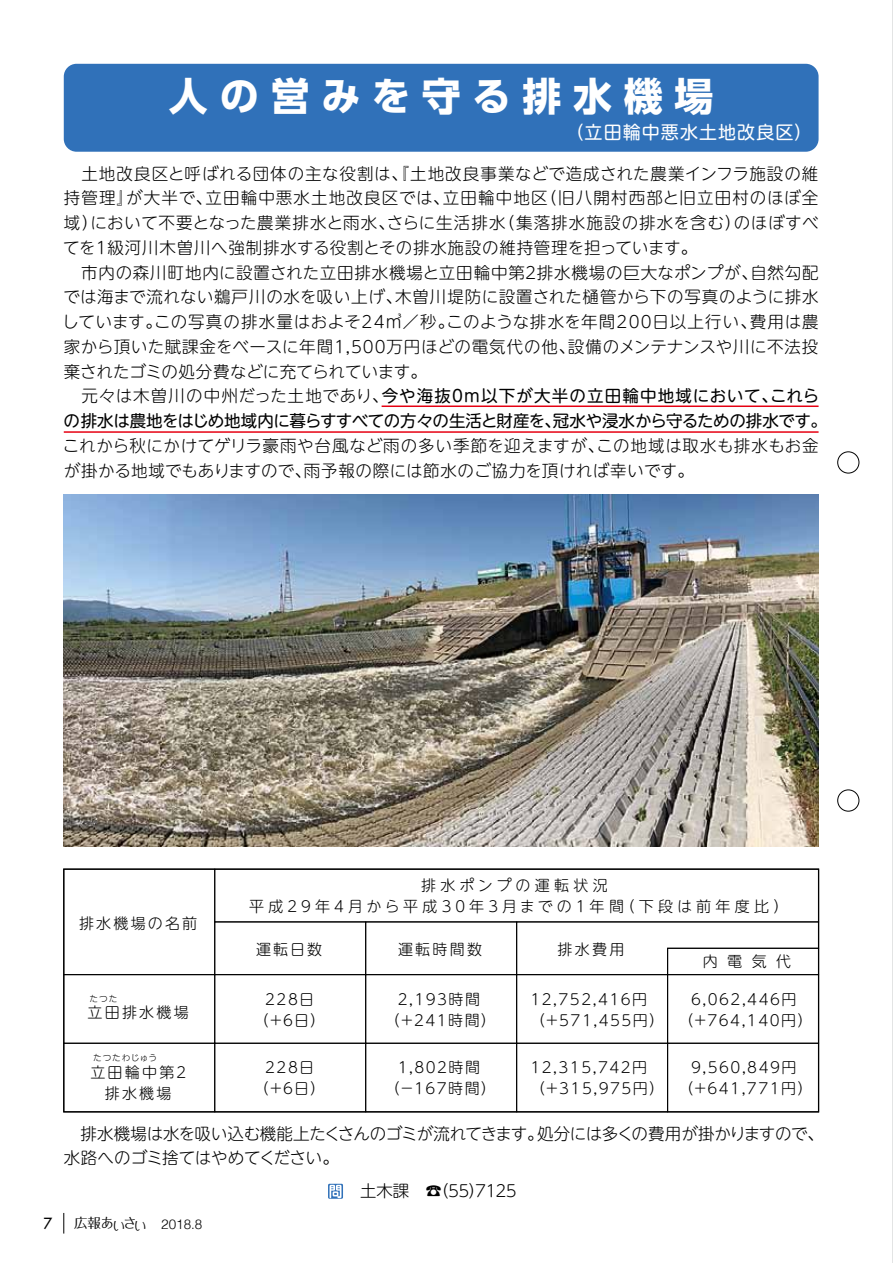
<style>
.page{position:relative;width:893px;height:1263px;background:#fff}
.page>*{position:absolute;margin:0;border:0;box-sizing:border-box;transform-origin:0 0}
.t1{font:700 39px "UD Shin Go Pro";letter-spacing:.3em;color:#fff}
.t2{font:18px "UD Shin M Go Pro";letter-spacing:.06em;color:#fff}
.t3{font:300 16.5px/24.8px "UD Shin M Go Pro";letter-spacing:.035em;color:#000}
.t4{font:300 16.5px/24.8px "UD Shin M Go Pro";letter-spacing:-.02em;color:#000}
.t5{font:300 16.35px "UD Shin M Go Pro";letter-spacing:-.38em;color:#000}
.t6{font:300 15px/21px "UD Shin M Go Pro";letter-spacing:.1em;color:#000;text-align:center}
.t7{font:300 15px/21px "UD Shin M Go Pro";letter-spacing:.24em;color:#000;text-align:center}
.t8{font:300 15px/21px "UD Shin M Go Pro";letter-spacing:.15em;color:#000;text-align:center}
.t9{font:500 15px "Futura Std";color:#000}
.t10{font:13.5px "Folk Pro";letter-spacing:-.14em;color:#000}
.t11{font:300 8.7px "UD Shin M Go Pro";letter-spacing:.08em;color:#000}
.t12{font:300 8.7px "UD Shin M Go Pro";letter-spacing:.115em;color:#000}
.s1{font-weight:400}
.s2{font-family:"Helvetica";font-weight:300}
</style>
<div class="page">
<div style="left:64px;top:64px;width:755px;height:88px;background:#3071b9;border-radius:13px"></div>
<div style="left:64px;top:869px;width:151px;height:106px;border:1px solid #000"></div>
<div style="left:64px;top:974px;width:151px;height:69px;border:1px solid #000"></div>
<div style="left:64px;top:1043px;width:151px;height:69px;border:1px solid #000"></div>
<div style="left:215px;top:1043px;width:151px;height:69px;border:1px solid #000"></div>
<div style="left:365px;top:1043px;width:152px;height:69px;border:1px solid #000"></div>
<div style="left:516px;top:1043px;width:152px;height:69px;border:1px solid #000"></div>
<div style="left:667px;top:1043px;width:152px;height:69px;border:1px solid #000"></div>
<div style="left:215px;top:922px;width:151px;height:53px;border:1px solid #000"></div>
<div style="left:365px;top:922px;width:152px;height:53px;border:1px solid #000"></div>
<div style="left:215px;top:869px;width:604px;height:53px;border:1px solid #000"></div>
<svg style="left:516px;top:921px;width:301px;height:54px"></svg>
<div style="left:667px;top:948px;width:152px;height:27px;border:1px solid #000"></div>
<div style="left:63px;top:868px;width:756px;height:244px;border:1px solid #000"></div>
<img style="left:64px;top:494px;width:755px;height:353px">
<svg style="left:328px;top:1184px;width:15px;height:15px"></svg>
<hr style="left:382px;top:405px;width:437px;height:2px;background:#e60012">
<hr style="left:64px;top:431px;width:755px;height:2px;background:#e60012">
<svg style="left:63px;top:1213px;width:1px;height:20px"></svg>
<hr style="left:892px;top:0;width:1px;height:1263px;background:#c9caca">
<div style="left:837px;top:452px;width:22px;height:21px;border:1px solid #000;border-radius:50%"></div>
<div style="left:837px;top:790px;width:22px;height:21px;border:1px solid #000;border-radius:50%"></div>
<h1 class="t1" style="left:169px;top:65px;width:546px">人の営みを守る排水機場</h1>
<p class="t2" style="left:566px;top:117px;width:247px">（立田輪中悪水土地改良区）</p>
<p class="t3" style="left:62px;top:160px;width:766px">　土地改良区と呼ばれる団体の主な役割は、『土地改良事業などで造成された農業インフラ施設の維持管理』が大半で、立田輪中悪水土地改良区では、立田輪中地区（旧八開村西部と旧立田村のほぼ全域）において不要となった農業排水と雨水、さらに生活排水（集落排水施設の排水を含む）のほぼすべてを1級河川木曽川へ強制排水する役割とその排水施設の維持管理を担っています。<br>　市内の森川町地内に設置された立田排水機場と立田輪中第２排水機場の巨大なポンプが、自然勾配では海まで流れない鵜戸川の水を吸い上げ、木曽川堤防に設置された樋管から下の写真のように排水しています。この写真の排水量はおよそ24㎥／秒。このような排水を年間200日以上行い、費用は農家から頂いた賦課金をベースに年間1,500万円ほどの電気代の他、設備のメンテナンスや川に不法投棄されたゴミの処分費などに充てられています。<br>　元々は木曽川の中州だった土地であり、<span class="s1">今や海抜0m以下が大半の立田輪中地域において、これらの排水は農地をはじめ地域内に暮らすすべての方々の生活と財産を、冠水や浸水から守るための排水です。</span></p>
<p class="t3" style="left:63px;top:432px;width:757px">これから秋にかけてゲリラ豪雨や台風など雨の多い季節を迎えますが、この地域は取水も排水もお金が掛かる地域でもありますので、雨予報の際には節水のご協力を頂ければ幸いです。</p>
<p class="t8" style="left:79px;top:912px;width:120px">排水機場の名前</p>
<p class="t12" style="left:90px;top:992px;width:29px">たつた</p>
<p class="t6" style="left:88px;top:1001px;width:103px">立田排水機場</p>
<p class="t11" style="left:93px;top:1051px;width:66px">たつたわじゅう</p>
<p class="t8" style="left:90px;top:1061px;width:100px">立田輪中第２排水機場</p>
<p class="t7" style="left:249px;top:874px;width:540px">排水ポンプの運転状況<br>平成２９年４月から平成３０年３月までの１年間（下段は前年度比）</p>
<p class="t6" style="left:398px;top:938px;width:85px">運転時間数</p>
<p class="t6" style="left:558px;top:938px;width:68px">排水費用</p>
<p class="t6" style="left:256px;top:938px;width:68px">運転日数</p>
<p class="t6" style="left:254px;top:988px;width:72px">228日<br>（＋6日）</p>
<p class="t6" style="left:385px;top:988px;width:112px">2,193時間<br>（＋241時間）</p>
<p class="t6" style="left:522px;top:988px;width:143px">12,752,416円<br>　（＋571,455円）</p>
<p class="t6" style="left:679px;top:988px;width:135px">6,062,446円<br>（＋764,140円）</p>
<p class="t6" style="left:679px;top:1056px;width:135px">9,560,849円<br>（＋641,771円）</p>
<p class="t6" style="left:703px;top:950px;width:90px">内 電 気 代</p>
<p class="t6" style="left:385px;top:1056px;width:112px">1,802時間<br>（－167時間）</p>
<p class="t6" style="left:254px;top:1056px;width:72px">228日<br>（＋6日）</p>
<p class="t6" style="left:522px;top:1056px;width:143px">12,315,742円<br>　（＋315,975円）</p>
<p class="t4" style="left:64px;top:1120px;width:762px">　排水機場は水を吸い込む機能上たくさんのゴミが流れてきます。処分には多くの費用が掛かりますので、水路へのゴミ捨てはやめてください。</p>
<p class="t9" style="left:44px;top:1214px;width:10px">7</p>
<p class="t10" style="left:74px;top:1212px;width:130px">広報あいさい <span class="s2">2018.8</span></p>
<p class="t5" style="left:360px;top:1178px;width:161px">土木課　☎（５５）７１２５</p>
</div>
